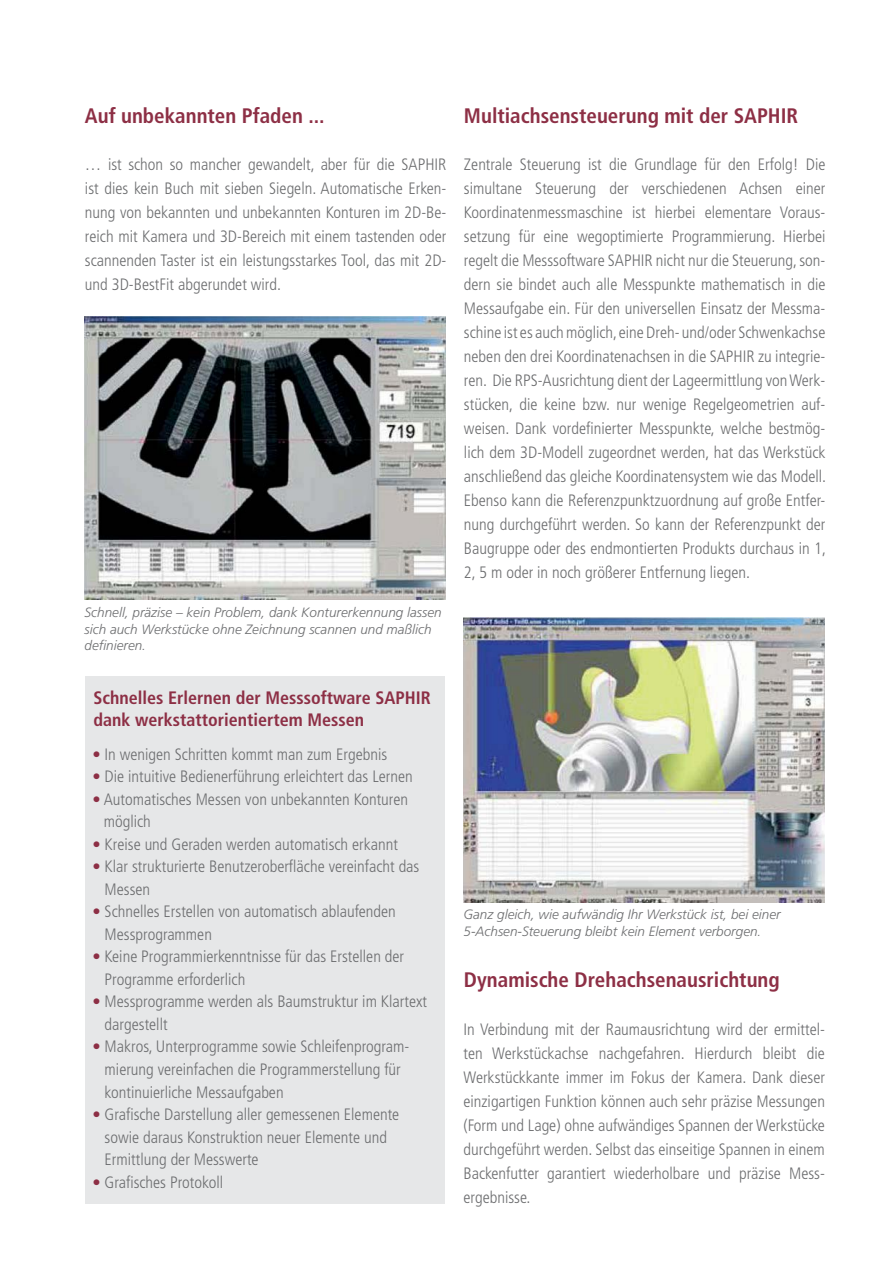
<style>
.page{position:relative;width:893px;height:1263px;background:#fff}
.page>*{position:absolute;margin:0;border:0;box-sizing:border-box;transform-origin:0 0}
.t1{font:700 condensed 21px "Frutiger";color:#8d2f45}
.t2{font:700 condensed 18px/21.6px "Frutiger";color:#8d2f45}
.t3{font:300 condensed 16.5px/24px "Frutiger";color:#6d6e70}
.t4{font:italic 300 13.5px/16.5px "Frutiger";color:#6d6e70}
.s1{color:#8d2f45}
</style>
<div class="page">
<div style="left:86px;top:676px;width:359px;height:528px;background:#e6e7e8"></div>
<img style="left:84px;top:317px;width:362px;height:283px">
<img style="left:463px;top:618px;width:362px;height:285px">
<p class="t1" style="left:85px;top:107px;width:241px">Auf unbekannten Pfaden ...</p>
<p class="t3" style="left:85px;top:153px;width:363px;text-align:justify">… ist schon so mancher gewandelt, aber für die SAPHIR ist dies kein Buch mit sieben Siegeln. Automatische Erken&shy;nung von bekannten und unbekannten Konturen im 2D-Be&shy;reich mit Kamera und 3D-Bereich mit einem tastenden oder scannenden Taster ist ein leistungsstarkes Tool, das mit 2D&shy;und 3D-BestFit abgerundet wird.</p>
<p class="t4" style="left:84px;top:605px;width:359px">Schnell, präzise – kein Problem, dank Konturerkennung lassen sich auch Werkstücke ohne Zeichnung scannen und maßlich definieren.</p>
<p class="t2" style="left:93px;top:689px;width:339px">Schnelles Erlernen der Messsoftware SAPHIR dank werkstattorientiertem Messen</p>
<p class="t3" style="left:92px;top:744px;width:296px"><span class="s1">•</span> In wenigen Schritten kommt man zum Ergebnis</p>
<p class="t3" style="left:92px;top:766px;width:322px"><span class="s1">•</span> Die intuitive Bedienerführung erleichtert das Lernen</p>
<p class="t3" style="left:104px;top:789px;width:306px;line-height:22.5px;text-indent:-11px"><span class="s1">•</span> Automatisches Messen von unbekannten Konturen möglich</p>
<p class="t3" style="left:92px;top:834px;width:307px"><span class="s1">•</span> Kreise und Geraden werden automatisch erkannt</p>
<p class="t3" style="left:105px;top:857px;width:316px;line-height:22.5px;text-indent:-12px"><span class="s1">•</span> Klar strukturierte Benutzeroberfläche vereinfacht das<br>Messen</p>
<p class="t3" style="left:105px;top:902px;width:293px;line-height:22.5px;text-indent:-12px"><span class="s1">•</span> Schnelles Erstellen von automatisch ablaufenden<br>Messprogrammen</p>
<p class="t3" style="left:105px;top:947px;width:301px;line-height:22.5px;text-indent:-12px"><span class="s1">•</span> Keine Programmierkenntnisse für das Erstellen der<br>Programme erforderlich</p>
<p class="t3" style="left:105px;top:992px;width:324px;line-height:22.5px;text-indent:-12px"><span class="s1">•</span> Messprogramme werden als Baumstruktur im Klartext dargestellt</p>
<p class="t3" style="left:105px;top:1037px;width:306px;line-height:22.5px;text-indent:-12px"><span class="s1">•</span> Makros, Unterprogramme sowie Schleifenprogram&shy;mierung vereinfachen die Programmerstellung für kontinuierliche Messaufgaben</p>
<p class="t3" style="left:105px;top:1104px;width:296px;line-height:22.5px;text-indent:-12px"><span class="s1">•</span> Grafische Darstellung aller gemessenen Elemente sowie daraus Konstruktion neuer Elemente und<br>Ermittlung der Messwerte</p>
<p class="t3" style="left:92px;top:1171px;width:132px"><span class="s1">•</span> Grafisches Protokoll</p>
<p class="t1" style="left:464px;top:107px;width:336px">Multiachsensteuerung mit der SAPHIR</p>
<p class="t3" style="left:464px;top:153px;width:364px;text-align:justify">Zentrale Steuerung ist die Grundlage für den Erfolg! Die simultane Steuerung der verschiedenen Achsen einer Koordinatenmessmaschine ist hierbei elementare Voraus&shy;setzung für eine wegoptimierte Programmierung. Hierbei regelt die Messsoftware SAPHIR nicht nur die Steuerung, son&shy;dern sie bindet auch alle Messpunkte mathematisch in die Messaufgabe ein. Für den universellen Einsatz der Messma&shy;schine ist es auch möglich, eine Dreh- und/oder Schwenkachse neben den drei Koordinatenachsen in die SAPHIR zu integrie&shy;ren. Die RPS-Ausrichtung dient der Lageermittlung von Werk&shy;stücken, die keine bzw. nur wenige Regelgeometrien auf&shy;weisen. Dank vordefinierter Messpunkte, welche bestmög&shy;lich dem 3D-Modell zugeordnet werden, hat das Werkstück anschließend das gleiche Koordinatensystem wie das Modell.<br>Ebenso kann die Referenzpunktzuordnung auf große Entfer&shy;nung durchgeführt werden. So kann der Referenzpunkt der Baugruppe oder des endmontierten Produkts durchaus in 1, 2, 5 m oder in noch größerer Entfernung liegen.</p>
<p class="t4" style="left:463px;top:908px;width:319px">Ganz gleich, wie aufwändig Ihr Werkstück ist, bei einer<br>5-Achsen-Steuerung bleibt kein Element verborgen.</p>
<p class="t1" style="left:464px;top:972px;width:317px">Dynamische Drehachsenausrichtung</p>
<p class="t3" style="left:463px;top:1019px;width:363px;text-align:justify">In Verbindung mit der Raumausrichtung wird der ermittel&shy;ten Werkstückachse nachgefahren. Hierdurch bleibt die Werkstückkante immer im Fokus der Kamera. Dank dieser einzigartigen Funktion können auch sehr präzise Messungen (Form und Lage) ohne aufwändiges Spannen der Werkstücke durchgeführt werden. Selbst das einseitige Spannen in einem Backenfutter garantiert wiederholbare und präzise Mess&shy;ergebnisse.</p>
</div>
